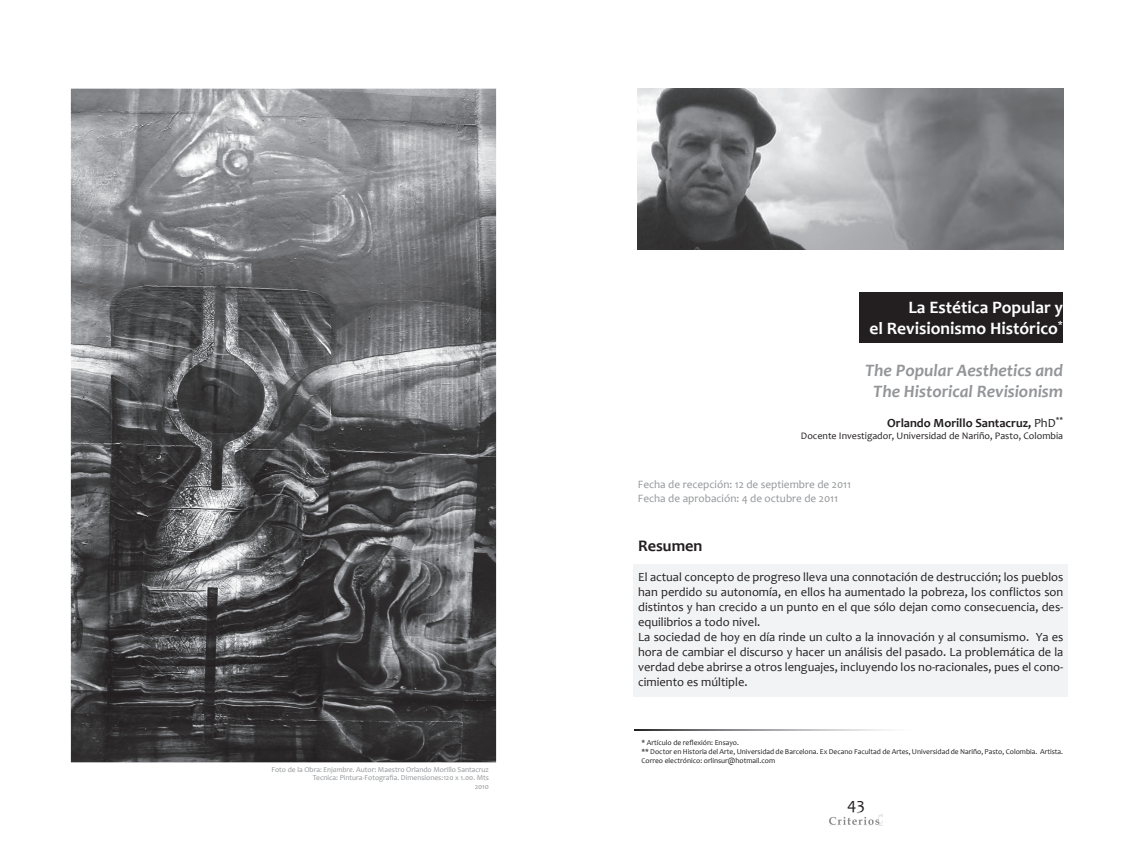
<style>
.page{position:relative;width:1134px;height:851px;background:#fff}
.page>*{position:absolute;margin:0;border:0;box-sizing:border-box;transform-origin:0 0}
.texto_contenido{font:italic 700 17.5px "Candara";color:#939598}
.texto_contenido-2{font:700 17.5px "Candara";color:#fff}
.t1{font:17.5px "Candara";color:#231f20}
.resumen{font:700 16.25px "Candara";color:#231f20}
.resumen-2{font:12.5px/15px "Candara";color:#231f20;text-align:justify}
.AUTOR_TITULOS_CAPITU{font:700 12.5px "Candara";color:#231f20}
.RECEPCION_Y_APRO{font:11.25px "Candara";color:#939598}
.AUTOR_TITULOS_CAPITU-2{font:10px "Candara";color:#231f20}
.PIES_DE_PAGINA{font:7.5px/8.8px "Candara";color:#231f20}
.PIES_DE_PAGINA-2{font:7.5px "Candara";color:#939598}
.s1{font-style:italic}
.s2{font-weight:400}
</style>
<div class="page">
<img style="left:829px;top:814px;width:54px;height:11px">
<img style="left:71px;top:89px;width:425px;height:673px">
<div style="left:633px;top:564px;width:435px;height:132px;background:#f2f3f4"></div>
<div style="left:859px;top:292px;width:204px;height:51px;background:#231f20"></div>
<img style="left:638px;top:89px;width:425px;height:160px">
<svg style="left:634px;top:729px;width:253px;height:1px"></svg>
<p class="PIES_DE_PAGINA-2" style="left:271px;top:764px;width:219px">Foto de la Obra: <span class="s1">Enjambre.</span> Autor: Maestro Orlando Morillo Santacruz</p>
<p class="PIES_DE_PAGINA-2" style="left:313px;top:773px;width:178px">Tecnica: Pintura-Fotografia. Dimensiones:120 x 1.00. Mts</p>
<p class="PIES_DE_PAGINA-2" style="left:475px;top:782px;width:16px">2010</p>
<p class="texto_contenido-2" style="left:908px;top:296px;width:156px">La Estética Popular y</p>
<p class="texto_contenido-2" style="left:869px;top:317px;width:195px">el Revisionismo Histórico<sup>*</sup></p>
<p class="texto_contenido" style="left:865px;top:359px;width:199px">The Popular Aesthetics and</p>
<p class="texto_contenido" style="left:873px;top:380px;width:191px">The Historical Revisionism</p>
<p class="AUTOR_TITULOS_CAPITU" style="left:887px;top:414px;width:177px">Orlando Morillo Santacruz, <span class="s2">PhD</span><sup>**</sup></p>
<p class="AUTOR_TITULOS_CAPITU-2" style="left:801px;top:429px;width:264px">Docente Investigador, Universidad de Nariño, Pasto, Colombia</p>
<p class="RECEPCION_Y_APRO" style="left:638px;top:477px;width:215px">Fecha de recepción: 12 de septiembre de 2011</p>
<p class="RECEPCION_Y_APRO" style="left:638px;top:491px;width:202px">Fecha de aprobación: 4 de octubre de 2011</p>
<p class="resumen" style="left:638px;top:535px;width:66px">Resumen</p>
<p class="resumen-2" style="left:638px;top:569px;width:427px">El actual concepto de progreso lleva una connotación de destrucción; los pueblos han perdido su autonomía, en ellos ha aumentado la pobreza, los conflictos son distintos y han crecido a un punto en el que sólo dejan como consecuencia, des&shy;equilibrios a todo nivel.</p>
<p class="resumen-2" style="left:638px;top:629px;width:427px">La sociedad de hoy en día rinde un culto a la innovación y al consumismo. Ya es hora de cambiar el discurso y hacer un análisis del pasado. La problemática de la verdad debe abrirse a otros lenguajes, incluyendo los no-racionales, pues el cono&shy;cimiento es múltiple.</p>
<p class="PIES_DE_PAGINA" style="left:641px;top:738px;width:99px">* Artículo de reflexión: Ensayo.</p>
<p class="PIES_DE_PAGINA" style="left:641px;top:746px;width:423px">** Doctor en Historia del Arte, Universidad de Barcelona. Ex Decano Facultad de Artes, Universidad de Nariño, Pasto, Colombia. Artista.<br>Correo electrónico: orlinsur@hotmail.com</p>
<p class="t1" style="left:847px;top:792px;width:19px">43</p>
</div>
